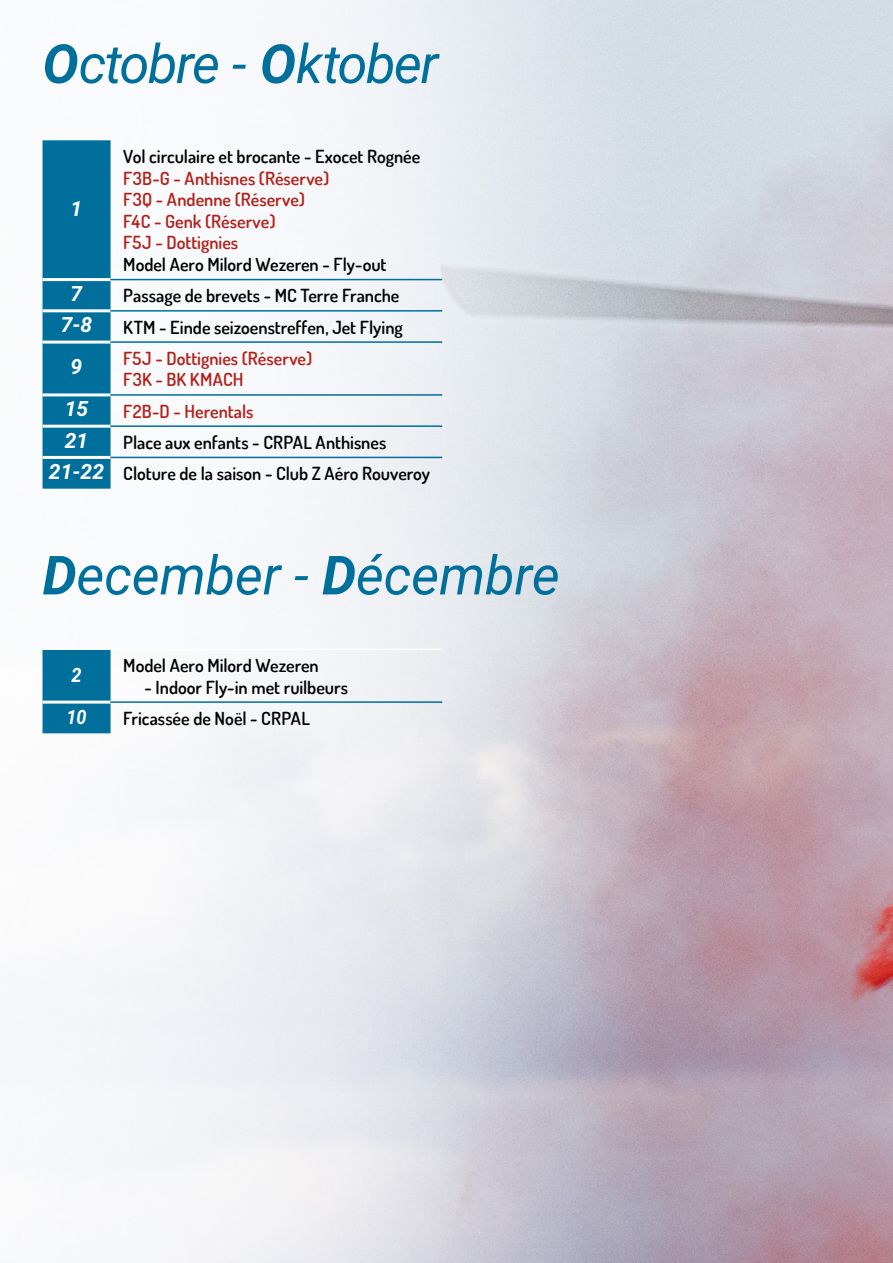
<style>
.page{position:relative;width:893px;height:1263px;background:#fff}
.page>*{position:absolute;margin:0;border:0;box-sizing:border-box;transform-origin:0 0}
.t1{font:italic 54px "Roboto";letter-spacing:-.005em;color:#006f9c}
.t2{font:italic 54px "Roboto";letter-spacing:-.03em;color:#006f9c}
.t3{font:italic 700 21px "Roboto";color:#fff}
.t4{font:italic 700 19.8px "Roboto";color:#fff;scale:.91 1}
.t5{font:600 18px/31.2px "Dosis";color:#000}
.t6{font:600 18px/21.6px "Dosis";color:#b32019}
.s1{font-weight:700}
.s2{font-family:"Roboto";font-weight:700;font-style:italic;font-size:21px;color:#fff}
</style>
<div class="page">
<img style="left:6px;top:0;width:887px;height:1263px">
<div style="left:43px;top:140px;width:68px;height:349px;background:#006f9c"></div>
<hr style="left:43px;top:278px;width:68px;height:3px;background:#fff">
<hr style="left:43px;top:309px;width:68px;height:3px;background:#fff">
<hr style="left:43px;top:341px;width:68px;height:3px;background:#fff">
<hr style="left:43px;top:393px;width:68px;height:3px;background:#fff">
<hr style="left:43px;top:425px;width:68px;height:3px;background:#fff">
<hr style="left:43px;top:456px;width:68px;height:3px;background:#fff">
<hr style="left:111px;top:279px;width:331px;height:1px;background:#006f9c">
<hr style="left:111px;top:310px;width:331px;height:2px;background:#006f9c">
<hr style="left:111px;top:341px;width:331px;height:2px;background:#006f9c">
<hr style="left:111px;top:394px;width:331px;height:2px;background:#006f9c">
<hr style="left:111px;top:425px;width:331px;height:2px;background:#006f9c">
<hr style="left:111px;top:457px;width:331px;height:1px;background:#006f9c">
<div style="left:43px;top:650px;width:68px;height:83px;background:#006f9c"></div>
<hr style="left:43px;top:648px;width:68px;height:2px;background:#fff">
<hr style="left:111px;top:648px;width:331px;height:2px;background:#fff">
<hr style="left:43px;top:701px;width:68px;height:3px;background:#fff">
<hr style="left:111px;top:701px;width:331px;height:2px;background:#006f9c">
<h1 class="t2" style="left:43px;top:26px;width:397px"><span class="s1">O</span>ctobre - <span class="s1">O</span>ktober</h1>
<p class="t3" style="left:71px;top:194px;width:13px">1</p>
<p class="t5" style="left:123px;top:140px;width:299px">Vol circulaire et brocante - Exocet Rognée</p>
<p class="t6" style="left:123px;top:167px;width:207px">F3B-G - Anthisnes (Réserve)<br>F3Q - Andenne (Réserve)<br>F4C - Genk (Réserve)<br>F5J - Dottignies</p>
<p class="t5" style="left:123px;top:248px;width:265px">Model Aero Milord Wezeren - Fly-out</p>
<p class="t3" style="left:71px;top:279px;width:13px">7</p>
<p class="t5" style="left:123px;top:280px;width:278px">Passage de brevets - MC Terre Franche</p>
<p class="t3" style="left:61px;top:310px;width:33px">7-8</p>
<p class="t5" style="left:123px;top:311px;width:281px">KTM - Einde seizoenstreffen, Jet Flying</p>
<p class="t3" style="left:71px;top:352px;width:13px">9</p>
<p class="t6" style="left:123px;top:347px;width:190px">F5J - Dottignies (Réserve)<br>F3K - BK KMACH</p>
<p class="t3" style="left:65px;top:394px;width:25px">15</p>
<p class="t6" style="left:123px;top:400px;width:132px">F2B-D - Herentals</p>
<p class="t3" style="left:65px;top:425px;width:25px">21</p>
<p class="t5" style="left:49px;top:426px;width:383px;text-indent:74px">Place aux enfants - CRPAL Anthisnes<br><span class="s2">21-22</span> Cloture de la saison - Club Z Aéro Rouveroy</p>
<h1 class="t1" style="left:43px;top:537px;width:519px"><span class="s1">D</span>ecember - <span class="s1">D</span>écembre</h1>
<p class="t4" style="left:71px;top:661px;width:13px">2</p>
<p class="t5" style="left:123px;top:649px;width:197px">Model Aero Milord Wezeren</p>
<p class="t5" style="left:145px;top:671px;width:205px">- Indoor Fly-in met ruilbeurs</p>
<p class="t4" style="left:66px;top:703px;width:24px">10</p>
<p class="t5" style="left:123px;top:702px;width:188px">Fricassée de Noël - CRPAL</p>
</div>
